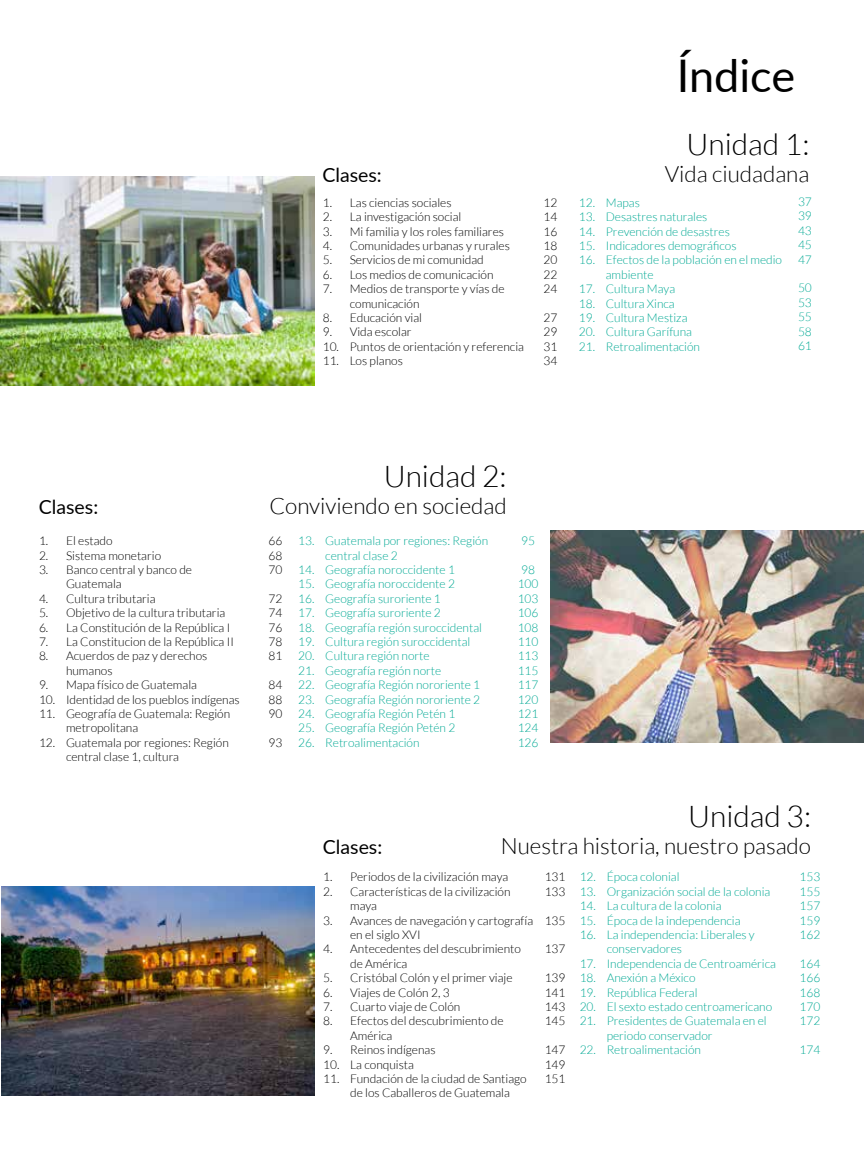
<style>
.page{position:relative;width:864px;height:1161px;background:#fff}
.page>*{position:absolute;margin:0;border:0;box-sizing:border-box;transform-origin:0 0}
.t1{font:45px "Lato";color:#000}
.t2{font:300 30px "Lato";color:#000}
.t3{font:300 22.5px "Lato";color:#000}
.t4{font:19.5px "Lato";color:#000}
.t5{font:300 12px/14.4px "Lato";color:#000}
.t6{font:300 12px/14.4px "Lato";color:#00a994}
</style>
<div class="page">
<img style="left:0;top:176px;width:314px;height:210px">
<img style="left:551px;top:531px;width:313px;height:211px">
<img style="left:1px;top:886px;width:313px;height:209px">
<h3 class="t4" style="left:322px;top:161px;width:61px">Clases:</h3>
<p class="t5" style="left:323px;top:195px;width:130px">1. Las ciencias sociales</p>
<p class="t5" style="left:323px;top:210px;width:140px">2. La investigación social</p>
<p class="t5" style="left:323px;top:224px;width:183px">3. Mi familia y los roles familiares</p>
<p class="t5" style="left:323px;top:239px;width:189px">4. Comunidades urbanas y rurales</p>
<p class="t5" style="left:323px;top:253px;width:163px">5. Servicios de mi comunidad</p>
<p class="t5" style="left:323px;top:267px;width:172px">6. Los medios de comunicación</p>
<p class="t5" style="left:350px;top:282px;width:156px;text-indent:-27px">7. Medios de transporte y vías de comunicación</p>
<p class="t5" style="left:323px;top:311px;width:101px">8. Educación vial</p>
<p class="t5" style="left:323px;top:325px;width:90px">9. Vida escolar</p>
<p class="t5" style="left:323px;top:339px;width:203px">10. Puntos de orientación y referencia</p>
<p class="t5" style="left:323px;top:354px;width:82px">11. Los planos</p>
<p class="t5" style="left:544px;top:195px;width:15px;text-align:justify">12<br>14<br>16<br>18<br>20<br>22<br>24</p>
<p class="t5" style="left:544px;top:311px;width:15px;text-align:justify">27<br>29<br>31<br>34</p>
<h1 class="t1" style="left:677px;top:43px;width:120px">Índice</h1>
<h2 class="t2" style="left:686px;top:128px;width:124px">Unidad 1:</h2>
<h3 class="t3" style="left:665px;top:162px;width:146px">Vida ciudadana</h3>
<p class="t6" style="left:579px;top:195px;width:63px">12. Mapas</p>
<p class="t6" style="left:579px;top:210px;width:130px">13. Desastres naturales</p>
<p class="t6" style="left:579px;top:224px;width:153px">14. Prevención de desastres</p>
<p class="t6" style="left:579px;top:239px;width:159px">15. Indicadores demográficos</p>
<p class="t6" style="left:606px;top:253px;width:178px;text-indent:-27px">16. Efectos de la población en el medio ambiente</p>
<p class="t6" style="left:579px;top:282px;width:98px">17. Cultura Maya</p>
<p class="t6" style="left:579px;top:296px;width:97px">18. Cultura Xinca</p>
<p class="t6" style="left:579px;top:311px;width:110px">19. Cultura Mestiza</p>
<p class="t6" style="left:579px;top:325px;width:115px">20. Cultura Garífuna</p>
<p class="t6" style="left:579px;top:339px;width:123px">21. Retroalimentación</p>
<p class="t6" style="left:798px;top:195px;width:15px;text-align:justify">37<br>39<br>43<br>45<br>47</p>
<p class="t6" style="left:798px;top:281px;width:15px;text-align:justify">50<br>53<br>55<br>58<br>61</p>
<h3 class="t4" style="left:39px;top:493px;width:61px">Clases:</h3>
<p class="t5" style="left:39px;top:534px;width:75px">1. El estado</p>
<p class="t5" style="left:39px;top:548px;width:124px">2. Sistema monetario</p>
<p class="t5" style="left:66px;top:562px;width:128px;text-indent:-27px">3. Banco central y banco de<br>Guatemala</p>
<p class="t5" style="left:39px;top:591px;width:118px">4. Cultura tributaria</p>
<p class="t5" style="left:39px;top:606px;width:188px">5. Objetivo de la cultura tributaria</p>
<p class="t5" style="left:39px;top:620px;width:193px">6. La Constitución de la República I</p>
<p class="t5" style="left:39px;top:634px;width:196px">7. La Constitucion de la República II</p>
<p class="t5" style="left:66px;top:649px;width:143px;text-indent:-27px">8. Acuerdos de paz y derechos humanos</p>
<p class="t5" style="left:39px;top:678px;width:160px">9. Mapa físico de Guatemala</p>
<p class="t5" style="left:39px;top:692px;width:202px">10. Identidad de los pueblos indígenas</p>
<p class="t5" style="left:66px;top:706px;width:166px;text-indent:-27px">11. Geografía de Guatemala: Región metropolitana</p>
<p class="t5" style="left:66px;top:735px;width:164px;text-indent:-27px">12. Guatemala por regiones: Región central clase 1, cultura</p>
<h2 class="t2" style="left:384px;top:460px;width:124px">Unidad 2:</h2>
<h3 class="t3" style="left:269px;top:494px;width:239px">Conviviendo en sociedad</h3>
<p class="t5" style="left:268px;top:534px;width:15px;text-align:justify">66<br>68<br>70</p>
<p class="t5" style="left:268px;top:591px;width:15px;text-align:justify">72<br>74<br>76<br>78<br>81</p>
<p class="t5" style="left:268px;top:678px;width:15px;text-align:justify">84<br>88<br>90</p>
<p class="t5" style="left:268px;top:735px;width:15px">93</p>
<p class="t6" style="left:325px;top:534px;width:164px;text-indent:-27px">13. Guatemala por regiones: Región central clase 2</p>
<p class="t6" style="left:298px;top:562px;width:158px">14. Geografía noroccidente 1</p>
<p class="t6" style="left:298px;top:577px;width:158px">15. Geografía noroccidente 2</p>
<p class="t6" style="left:298px;top:591px;width:144px">16. Geografía suroriente 1</p>
<p class="t6" style="left:298px;top:606px;width:144px">17. Geografía suroriente 2</p>
<p class="t6" style="left:298px;top:620px;width:185px">18. Geografía región suroccidental</p>
<p class="t6" style="left:298px;top:634px;width:174px">19. Cultura región suroccidental</p>
<p class="t6" style="left:298px;top:649px;width:133px">20. Cultura región norte</p>
<p class="t6" style="left:298px;top:663px;width:145px">21. Geografía región norte</p>
<p class="t6" style="left:298px;top:678px;width:183px">22. Geografía Región nororiente 1</p>
<p class="t6" style="left:298px;top:692px;width:183px">23. Geografía Región nororiente 2</p>
<p class="t6" style="left:298px;top:706px;width:158px">24. Geografía Región Petén 1</p>
<p class="t6" style="left:298px;top:721px;width:158px">25. Geografía Región Petén 2</p>
<p class="t6" style="left:298px;top:735px;width:123px">26. Retroalimentación</p>
<p class="t6" style="left:521px;top:534px;width:15px">95</p>
<p class="t6" style="left:518px;top:562px;width:22px">98<br>100<br>103<br>106<br>108<br>110<br>113<br>115<br>117<br>120<br>121<br>124<br>126</p>
<h2 class="t2" style="left:688px;top:800px;width:124px">Unidad 3:</h2>
<h3 class="t4" style="left:323px;top:833px;width:61px">Clases:</h3>
<h3 class="t3" style="left:501px;top:834px;width:312px">Nuestra historia, nuestro pasado</h3>
<p class="t5" style="left:323px;top:870px;width:187px">1. Periodos de la civilización maya</p>
<p class="t5" style="left:350px;top:884px;width:162px;text-indent:-27px">2. Características de la civilización maya</p>
<p class="t5" style="left:350px;top:913px;width:184px;text-indent:-27px">3. Avances de navegación y cartografía en el siglo XVI</p>
<p class="t5" style="left:350px;top:942px;width:172px;text-indent:-27px">4. Antecedentes del descubrimiento de América</p>
<p class="t5" style="left:323px;top:971px;width:191px">5. Cristóbal Colón y el primer viaje</p>
<p class="t5" style="left:323px;top:985px;width:128px">6. Viajes de Colón 2, 3</p>
<p class="t5" style="left:323px;top:1000px;width:139px">7. Cuarto viaje de Colón</p>
<p class="t5" style="left:350px;top:1014px;width:155px;text-indent:-27px">8. Efectos del descubrimiento de<br>América</p>
<p class="t5" style="left:323px;top:1043px;width:114px">9. Reinos indígenas</p>
<p class="t5" style="left:323px;top:1057px;width:92px">10. La conquista</p>
<p class="t5" style="left:350px;top:1072px;width:178px;text-indent:-27px">11. Fundación de la ciudad de Santiago de los Caballeros de Guatemala</p>
<p class="t6" style="left:580px;top:870px;width:101px">12. Época colonial</p>
<p class="t6" style="left:580px;top:884px;width:192px">13. Organización social de la colonia</p>
<p class="t6" style="left:580px;top:899px;width:143px">14. La cultura de la colonia</p>
<p class="t6" style="left:580px;top:913px;width:162px">15. Época de la independencia</p>
<p class="t6" style="left:607px;top:928px;width:150px;text-indent:-27px">16. La independencia: Liberales y conservadores</p>
<p class="t6" style="left:580px;top:956px;width:198px">17. Independencia de Centroamérica</p>
<p class="t6" style="left:580px;top:971px;width:117px">18. Anexión a México</p>
<p class="t6" style="left:580px;top:985px;width:119px">19. República Federal</p>
<p class="t6" style="left:580px;top:1000px;width:194px">20. El sexto estado centroamericano</p>
<p class="t6" style="left:607px;top:1014px;width:162px;text-indent:-27px">21. Presidentes de Guatemala en el periodo conservador</p>
<p class="t6" style="left:580px;top:1043px;width:123px">22. Retroalimentación</p>
<p class="t5" style="left:545px;top:870px;width:22px">131<br>133</p>
<p class="t5" style="left:545px;top:913px;width:22px">135</p>
<p class="t5" style="left:545px;top:942px;width:22px">137</p>
<p class="t5" style="left:545px;top:971px;width:22px;text-align:justify">139<br>141<br>143<br>145</p>
<p class="t5" style="left:545px;top:1043px;width:22px;text-align:justify">147<br>149<br>151</p>
<p class="t6" style="left:800px;top:870px;width:22px;text-align:justify">153<br>155<br>157<br>159<br>162</p>
<p class="t6" style="left:800px;top:956px;width:22px;text-align:justify">164<br>166<br>168<br>170<br>172</p>
<p class="t6" style="left:800px;top:1043px;width:22px">174</p>
</div>
